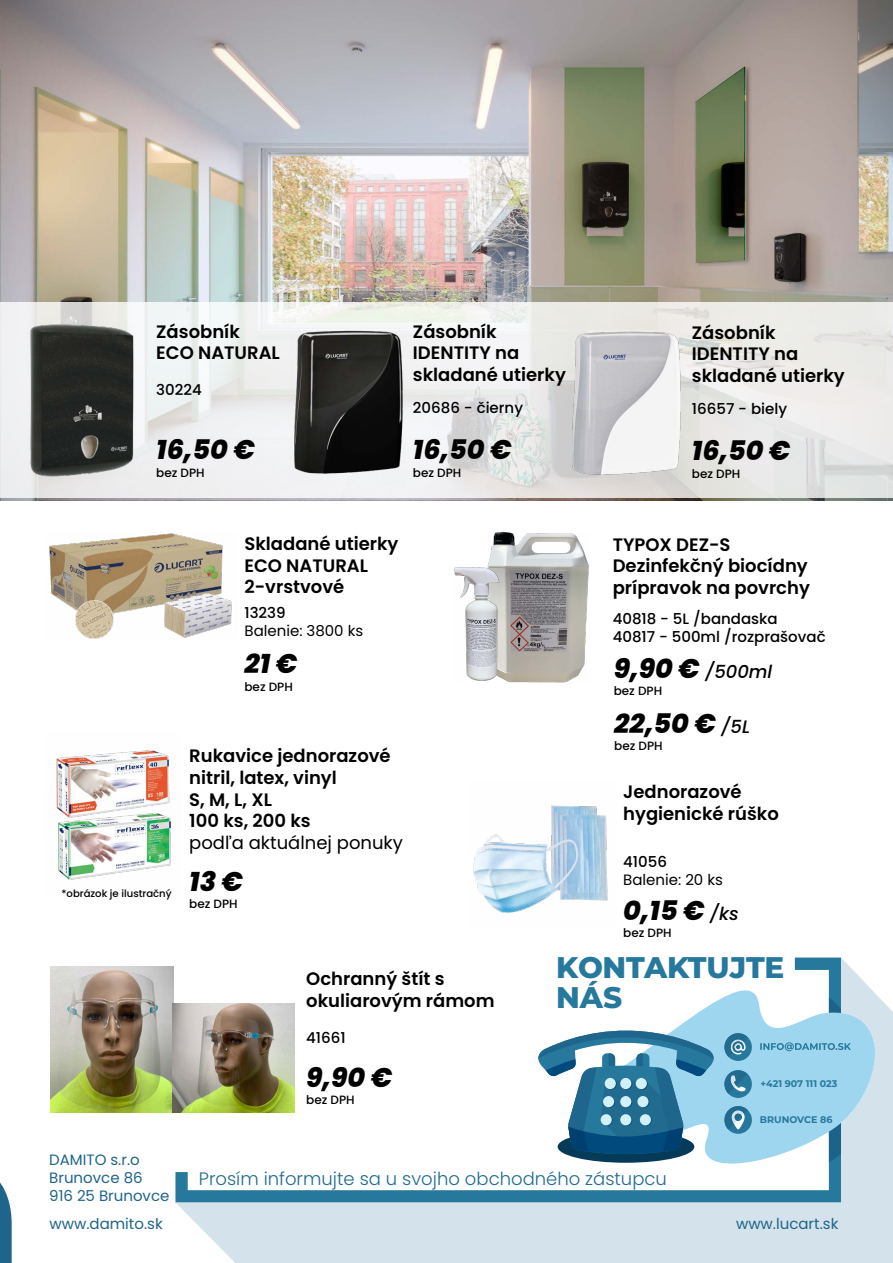
<style>
.page{position:relative;width:893px;height:1263px;background:#fff}
.page>*{position:absolute;margin:0;border:0;box-sizing:border-box;transform-origin:0 0}
.t1{font:800 29.85px/29.4px "Montserrat";color:#26789c}
.t2{font:italic 800 27px "Poppins";color:#000}
.t3{font:600 18px/21.6px "Poppins";color:#000}
.t4{font:300 18px "Poppins";color:#206b8f}
.t5{font:18px "Poppins";color:#000}
.t6{font:italic 500 18px "Poppins";color:#000}
.t7{font:500 15px/18px "Poppins";color:#000}
.t8{font:15px/18px "Poppins";color:#1f648a}
.t9{font:15px "Poppins";color:#000}
.t10{font:500 12px "Poppins";color:#000}
.t11{font:500 10.05px "Poppins";color:#000}
.t12{font:700 9.6px "Montserrat";color:#26789c}
.s1{font-weight:800;font-size:27px}
.s2{font-weight:500;font-size:18px}
</style>
<div class="page">
<svg style="left:0;top:1182px;width:12px;height:81px"></svg>
<img style="left:0;top:0;width:893px;height:501px">
<svg style="left:0;top:302px;width:893px;height:195px;fill:#edeceb"></svg>
<img style="left:28px;top:322px;width:107px;height:156px">
<img style="left:49px;top:533px;width:183px;height:106px">
<img style="left:56px;top:749px;width:114px;height:45px">
<img style="left:473px;top:805px;width:135px;height:108px">
<img style="left:289px;top:327px;width:116px;height:157px">
<img style="left:568px;top:320px;width:115px;height:165px">
<img style="left:487px;top:531px;width:102px;height:151px">
<img style="left:454px;top:568px;width:47px;height:114px">
<img style="left:56px;top:794px;width:115px;height:86px">
<img style="left:51px;top:966px;width:123px;height:146px">
<svg style="left:175px;top:957px;width:718px;height:306px"></svg>
<svg style="left:599px;top:960px;width:294px;height:220px"></svg>
<div style="left:558px;top:1131px;width:136px;height:32px;background:#053b59;border-radius:50%"></div>
<svg style="left:537px;top:1028px;width:178px;height:126px"></svg>
<svg style="left:760px;top:1042px;width:91px;height:9px"></svg>
<div style="left:724px;top:1033px;width:28px;height:28px;background:#26789c;border-radius:50%"></div>
<svg style="left:724px;top:1033px;width:24px;height:24px"></svg>
<div style="left:724px;top:1070px;width:28px;height:28px;background:#26789c;border-radius:50%"></div>
<svg style="left:724px;top:1070px;width:24px;height:24px"></svg>
<div style="left:724px;top:1106px;width:28px;height:28px;background:#26789c;border-radius:50%"></div>
<svg style="left:724px;top:1106px;width:24px;height:23px"></svg>
<p class="t3" style="left:156px;top:321px;width:125px">Zásobník<br>ECO NATURAL</p>
<p class="t7" style="left:156px;top:381px;width:47px">30224</p>
<h2 class="t2" style="left:156px;top:434px;width:100px">16,50 €</h2>
<p class="t10" style="left:156px;top:466px;width:50px">bez DPH</p>
<p class="t3" style="left:413px;top:321px;width:154px">Zásobník<br>IDENTITY na skladané utierky</p>
<p class="t7" style="left:413px;top:399px;width:112px">20686 - čierny</p>
<h2 class="t2" style="left:413px;top:434px;width:100px">16,50 €</h2>
<p class="t10" style="left:413px;top:466px;width:50px">bez DPH</p>
<p class="t3" style="left:244px;top:533px;width:156px">Skladané utierky<br>ECO NATURAL<br>2-vrstvové</p>
<p class="t7" style="left:244px;top:604px;width:43px">13239</p>
<p class="t9" style="left:244px;top:622px;width:120px">Balenie: 3800 ks</p>
<h2 class="t2" style="left:244px;top:648px;width:54px">21 €</h2>
<p class="t10" style="left:244px;top:679px;width:50px">bez DPH</p>
<p class="t11" style="left:61px;top:887px;width:112px">*obrázok je ilustračný</p>
<p class="t3" style="left:189px;top:745px;width:203px">Rukavice jednorazové nitril, latex, vinyl<br>S, M, L, XL<br>100 ks, 200 ks</p>
<p class="t5" style="left:189px;top:832px;width:215px">podľa aktuálnej ponuky</p>
<h2 class="t2" style="left:189px;top:865px;width:55px">13 €</h2>
<p class="t10" style="left:189px;top:897px;width:50px">bez DPH</p>
<p class="t3" style="left:692px;top:321px;width:154px">Zásobník<br>IDENTITY na skladané utierky</p>
<p class="t7" style="left:692px;top:399px;width:97px">16657 - biely</p>
<h2 class="t2" style="left:692px;top:435px;width:100px">16,50 €</h2>
<p class="t10" style="left:692px;top:466px;width:50px">bez DPH</p>
<p class="t3" style="left:613px;top:534px;width:199px">TYPOX DEZ-S<br>Dezinfekčný biocídny prípravok na povrchy</p>
<p class="t7" style="left:613px;top:609px;width:214px">40818 - 5L /bandaska<br>40817 - 500ml /rozprašovač</p>
<p class="t6" style="left:614px;top:661px;width:160px"><span class="s1">9,90 €</span> /500ml</p>
<p class="t10" style="left:614px;top:684px;width:50px">bez DPH</p>
<h2 class="t2" style="left:614px;top:707px;width:137px">22,50 € <span class="s2">/5L</span></h2>
<p class="t10" style="left:614px;top:739px;width:50px">bez DPH</p>
<p class="t3" style="left:623px;top:781px;width:157px">Jednorazové hygienické rúško</p>
<p class="t7" style="left:623px;top:853px;width:45px">41056</p>
<p class="t9" style="left:623px;top:871px;width:101px">Balenie: 20 ks</p>
<h2 class="t2" style="left:623px;top:895px;width:117px">0,15 € <span class="s2">/ks</span></h2>
<p class="t10" style="left:623px;top:926px;width:50px">bez DPH</p>
<p class="t8" style="left:49px;top:1150px;width:122px">DAMITO s.r.o<br>Brunovce 86<br>916 25 Brunovce</p>
<p class="t3" style="left:306px;top:968px;width:190px">Ochranný štít s okuliarovým rámom</p>
<p class="t7" style="left:306px;top:1029px;width:41px">41661</p>
<h2 class="t2" style="left:306px;top:1062px;width:87px">9,90 €</h2>
<p class="t10" style="left:306px;top:1093px;width:50px">bez DPH</p>
<h1 class="t1" style="left:556px;top:951px;width:230px">KONTAKTUJTE<br>NÁS</h1>
<p class="t12" style="left:760px;top:1076px;width:79px">+421 907 111 023</p>
<p class="t12" style="left:760px;top:1112px;width:74px">BRUNOVCE 86</p>
<p class="t4" style="left:199px;top:1169px;width:470px">Prosím informujte sa u svojho obchodného zástupcu</p>
<p class="t8" style="left:49px;top:1215px;width:115px">www.damito.sk</p>
<p class="t8" style="left:736px;top:1215px;width:104px">www.lucart.sk</p>
</div>
